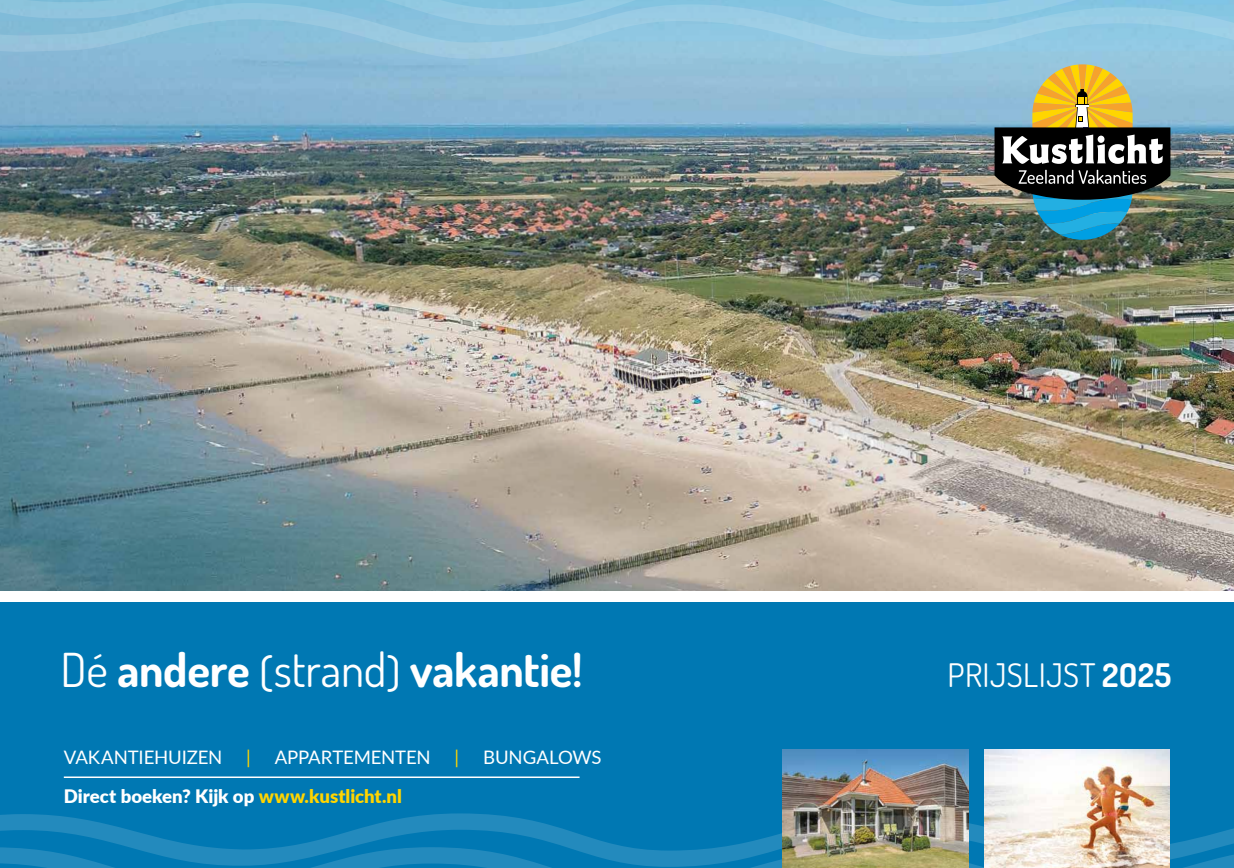
<style>
.page{position:relative;width:1234px;height:868px;background:#fff}
.page>*{position:absolute;margin:0;border:0;box-sizing:border-box;transform-origin:0 0}
.t1{font:700 46.8px "Dosis";letter-spacing:-.005em;color:#fff}
.t2{font:32.4px "Dosis";letter-spacing:.01em;color:#fff}
.t3{font:18.6px "Lato";letter-spacing:-.005em;color:#fff}
.t4{font:900 18.6px "Lato";color:#fff}
.t5{font:18.6px "Lato";color:#ffd500}
.s1{font-weight:400}
.s2{color:#ffd500}
.s3{font-weight:700}
</style>
<div class="page">
<img style="left:0;top:59px;width:1233px;height:532px">
<div style="left:0;top:596px;width:1233px;height:271px;background:#0078b3"></div>
<div style="left:0;top:591px;width:1233px;height:10px;background:#fff"></div>
<svg style="left:994px;top:64px;width:176px;height:176px;background:#6f7e6c"></svg>
<img style="left:984px;top:749px;width:185px;height:64px">
<img style="left:782px;top:749px;width:186px;height:64px">
<svg style="left:0;top:0;width:1233px;height:3px;background:#85c4df"></svg>
<svg style="left:0;top:3px;width:1233px;height:56px;background:#91c6df"></svg>
<img style="left:0;top:813px;width:1233px;height:34px">
<svg style="left:0;top:847px;width:1233px;height:20px"></svg>
<hr style="left:64px;top:776px;width:515px;height:1px;background:#fff">
<h1 class="t1" style="left:61px;top:637px;width:523px"><span class="s1">Dé</span> andere <span class="s1">(strand)</span> vakantie!</h1>
<p class="t3" style="left:64px;top:743px;width:160px">VAKANTIEHUIZEN</p>
<p class="t5" style="left:246px;top:743px;width:6px">|</p>
<p class="t3" style="left:274px;top:743px;width:158px">APPARTEMENTEN</p>
<p class="t5" style="left:454px;top:743px;width:6px">|</p>
<p class="t3" style="left:483px;top:743px;width:120px">BUNGALOWS</p>
<p class="t4" style="left:64px;top:782px;width:339px">Direct boeken? Kijk op <span class="s2">www.kustlicht.nl</span></p>
<h2 class="t2" style="left:947px;top:652px;width:225px">PRIJSLIJST <span class="s3">2O25</span></h2>
</div>
